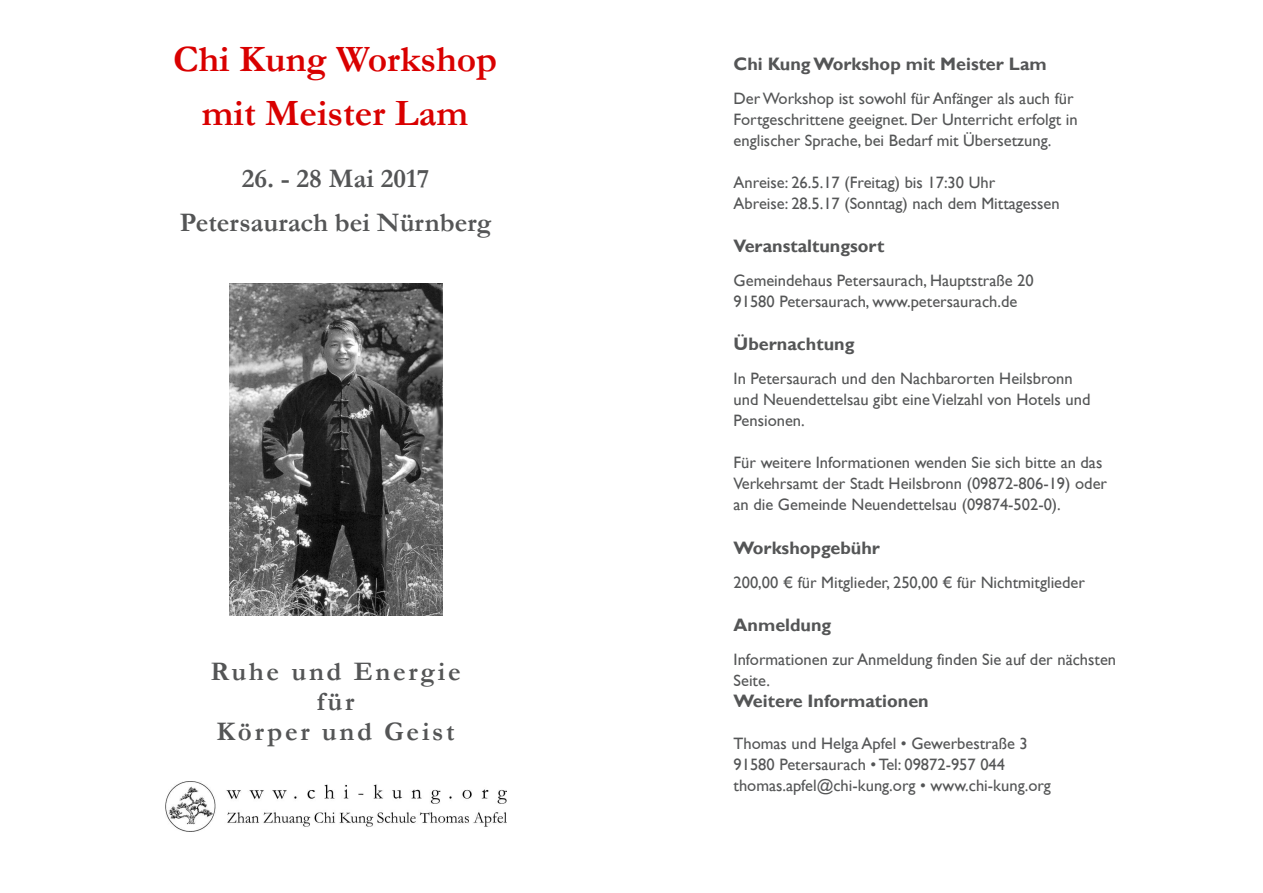
<style>
.page{position:relative;width:1263px;height:893px;background:#fff}
.page>*{position:absolute;margin:0;border:0;box-sizing:border-box;transform-origin:0 0}
.t1{font:700 37.5px/54px "Garamond";color:#d90000;text-align:center}
.t2{font:700 27px/43.2px "Garamond";color:#545556;text-align:center}
.t3{font:700 27px/30px "Garamond";letter-spacing:.1em;color:#545556;text-align:center}
.t4{font:700 18px "Gill Sans";color:#545556}
.t5{font:16.5px/21px "Gill Sans";color:#545556}
</style>
<div class="page">
<img style="left:166px;top:781px;width:340px;height:50px">
<img style="left:230px;top:283px;width:212px;height:333px">
<h1 class="t1" style="left:173px;top:33px;width:325px">Chi Kung Workshop mit Meister Lam</h1>
<h2 class="t2" style="left:180px;top:158px;width:313px">26. - 28 Mai 2017<br>Petersaurach bei Nürnberg</h2>
<h2 class="t3" style="left:210px;top:657px;width:252px">Ruhe und Energie für<br>Körper und Geist</h2>
<p class="t4" style="left:733px;top:53px;width:315px">Chi KungWorkshop mit Meister Lam</p>
<p class="t5" style="left:733px;top:87px;width:346px">DerWorkshop ist sowohl für Anfänger als auch für<br>Fortgeschrittene geeignet. Der Unterricht erfolgt in englischer Sprache, bei Bedarf mit Übersetzung.</p>
<p class="t5" style="left:733px;top:171px;width:328px">Anreise: 26.5.17 (Freitag) bis 17:30 Uhr<br>Abreise: 28.5.17 (Sonntag) nach dem Mittagessen</p>
<p class="t4" style="left:733px;top:235px;width:152px">Veranstaltungsort</p>
<p class="t5" style="left:733px;top:270px;width:302px">Gemeindehaus Petersaurach, Hauptstraße 20<br>91580 Petersaurach, www.petersaurach.de</p>
<p class="t4" style="left:733px;top:334px;width:122px">Übernachtung</p>
<p class="t5" style="left:733px;top:368px;width:358px">In Petersaurach und den Nachbarorten Heilsbronn und Neuendettelsau gibt eineVielzahl von Hotels und<br>Pensionen.</p>
<p class="t5" style="left:733px;top:452px;width:375px">Für weitere Informationen wenden Sie sich bitte an das<br>Verkehrsamt der Stadt Heilsbronn (09872-806-19) oder an die Gemeinde Neuendettelsau (09874-502-0).</p>
<p class="t4" style="left:733px;top:537px;width:148px">Workshopgebühr</p>
<p class="t5" style="left:733px;top:571px;width:353px">200,00 € für Mitglieder, 250,00 € für Nichtmitglieder</p>
<p class="t4" style="left:733px;top:614px;width:99px">Anmeldung</p>
<p class="t5" style="left:733px;top:648px;width:384px">Informationen zur Anmeldung finden Sie auf der nächsten<br>Seite.</p>
<p class="t4" style="left:733px;top:690px;width:197px">Weitere Informationen</p>
<p class="t5" style="left:733px;top:732px;width:319px">Thomas und Helga Apfel • Gewerbestraße 3<br>91580 Petersaurach • Tel: 09872-957 044 thomas.apfel@chi-kung.org • www.chi-kung.org</p>
</div>
